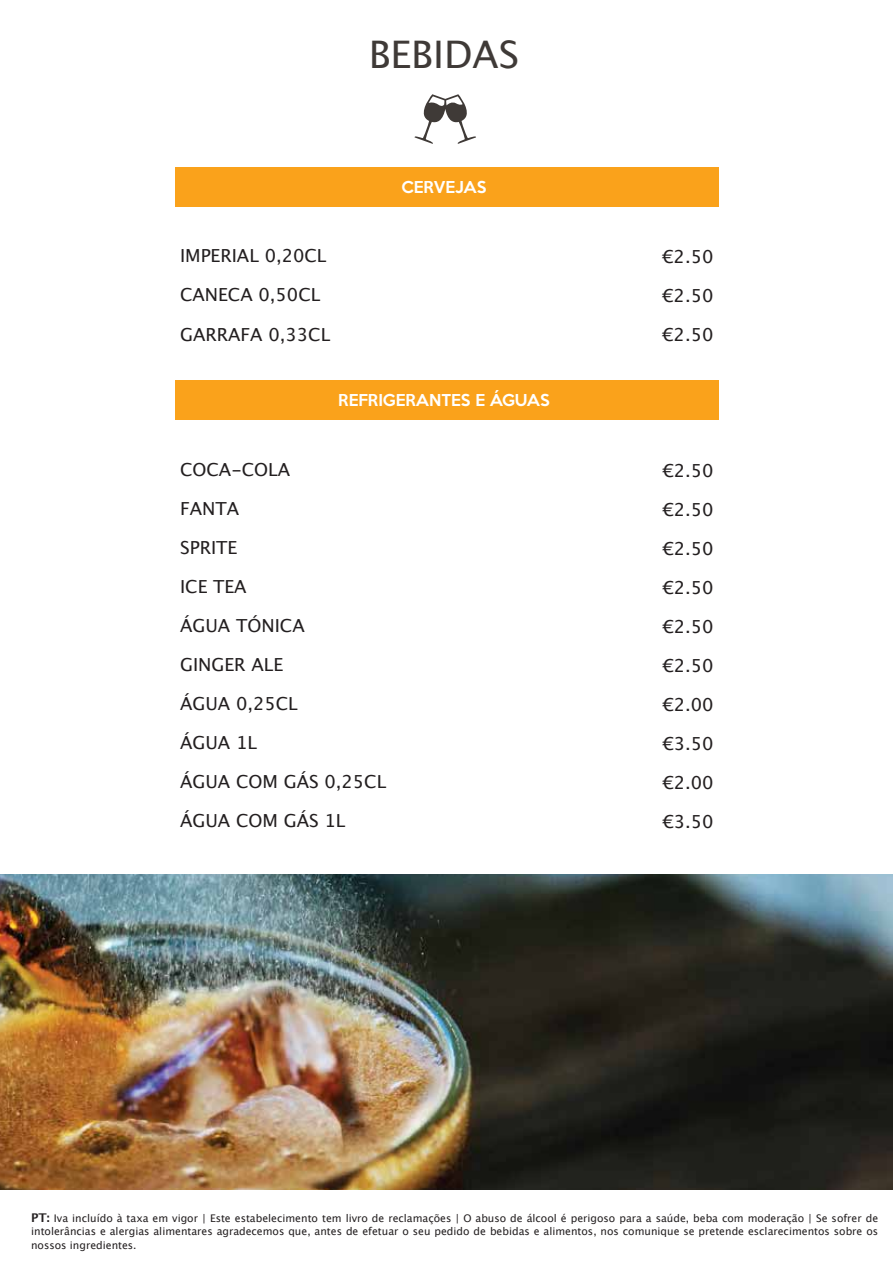
<style>
.page{position:relative;width:893px;height:1263px;background:#fff}
.page>*{position:absolute;margin:0;border:0;box-sizing:border-box;transform-origin:0 0}
.t1{font:37.95px "Lucida Grande";color:#3f3a37}
.t2{font:18px/39px "Lucida Grande";color:#231f20;text-align:justify}
.t3{font:500 15px "Keep Calm";color:#fff}
.t4{font:10.5px/13.5px "Lucida Grande";color:#231f20;text-align:justify}
.s1{font-weight:700;font-size:12px}
</style>
<div class="page">
<svg style="left:414px;top:94px;width:62px;height:50px"></svg>
<div style="left:176px;top:380px;width:542px;height:40px;background:#faa21b"></div>
<img style="left:0;top:875px;width:892px;height:314px">
<div style="left:176px;top:167px;width:542px;height:40px;background:#faa21b"></div>
<h1 class="t1" style="left:369px;top:33px;width:152px">BEBIDAS</h1>
<h3 class="t3" style="left:402px;top:174px;width:86px">CERVEJAS</h3>
<h2 class="t2" style="left:180px;top:237px;width:152px;text-align:left">IMPERIAL 0,20CL<br>CANECA 0,50CL<br>GARRAFA 0,33CL</h2>
<h3 class="t3" style="left:338px;top:387px;width:213px">REFRIGERANTES E ÁGUAS</h3>
<h2 class="t2" style="left:180px;top:450px;width:208px;text-align:left">COCA-COLA<br>FANTA<br>SPRITE<br>ICE TEA<br>ÁGUA TÓNICA<br>GINGER ALE<br>ÁGUA 0,25CL<br>ÁGUA 1L<br>ÁGUA COM GÁS 0,25CL<br>ÁGUA COM GÁS 1L</h2>
<h2 class="t2" style="left:662px;top:238px;width:53px">€2.50 €2.50 €2.50</h2>
<h2 class="t2" style="left:662px;top:451px;width:53px">€2.50 €2.50 €2.50 €2.50 €2.50 €2.50 €2.00 €3.50 €2.00 €3.50</h2>
<p class="t4" style="left:31px;top:1211px;width:849px"><span class="s1">PT:</span> Iva incluído à taxa em vigor | Este estabelecimento tem livro de reclamações | O abuso de álcool é perigoso para a saúde, beba com moderação | Se sofrer de intolerâncias e alergias alimentares agradecemos que, antes de efetuar o seu pedido de bebidas e alimentos, nos comunique se pretende esclarecimentos sobre os nossos ingredientes.</p>
</div>
